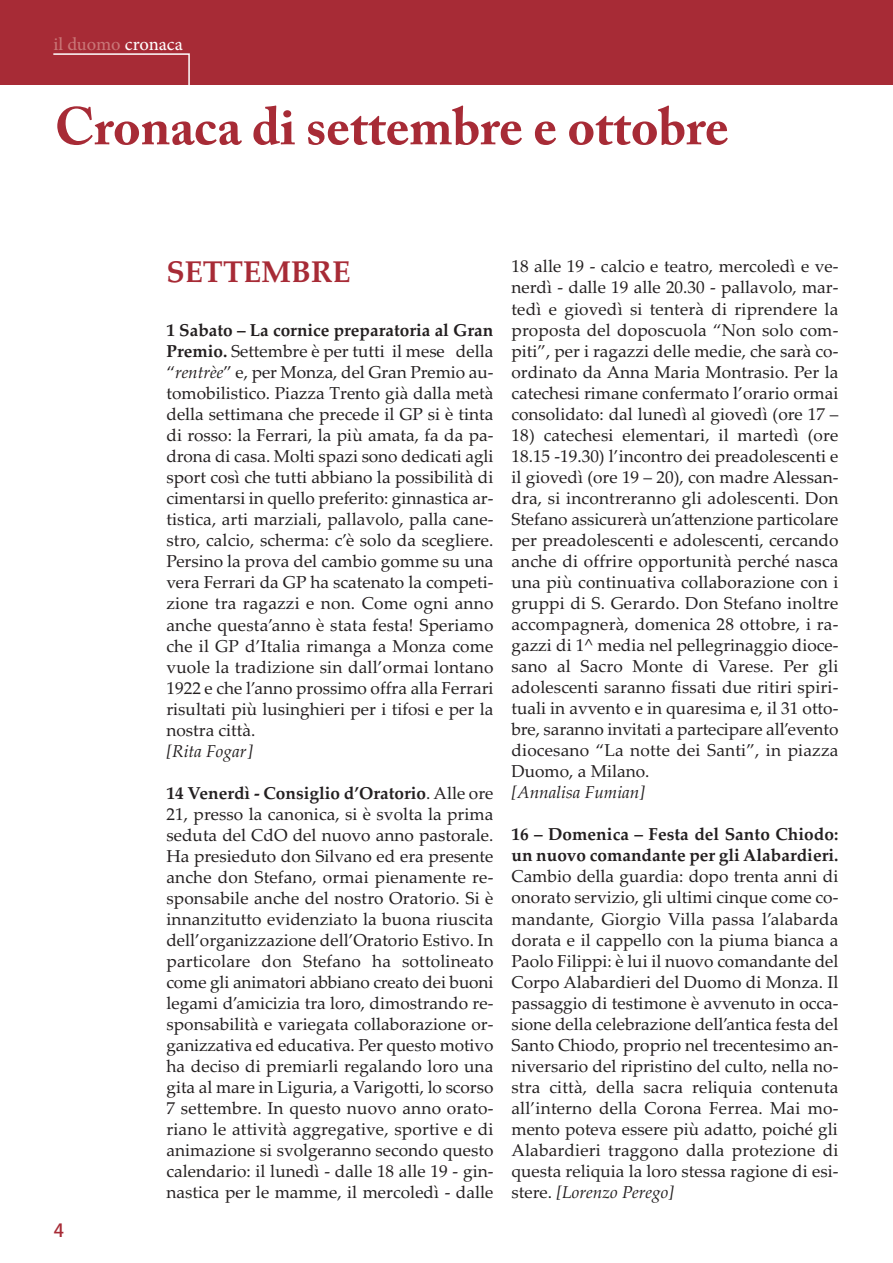
<style>
.page{position:relative;width:893px;height:1263px;background:#fff}
.page>*{position:absolute;margin:0;border:0;box-sizing:border-box;transform-origin:0 0}
.t1{font:700 52.5px "Adobe Caslon Pro";color:#a72b36}
.t2{font:700 30px "Palatino Linotype";color:#a72b36}
.t3{font:18px "Adobe Hebrew";letter-spacing:-.005em;color:#c97677}
.t4{font:18px "Adobe Heiti Std";color:#a72b36}
.t5{font:17.25px/21px "Palatino Linotype";color:#231f20;text-align:justify}
.t6{font:700 17.25px/21px "Palatino Linotype";color:#231f20}
.t7{font:italic 17.25px "Palatino Linotype";color:#231f20}
.s1{color:#fff}
.s2{font-weight:700}
.s3{font-style:italic}
</style>
<div class="page">
<div style="left:0;top:0;width:893px;height:85px;background:#a72b36"></div>
<p class="t3" style="left:53px;top:37px;width:131px">il duomo <span class="s1">cronaca</span></p>
<h1 class="t1" style="left:55px;top:106px;width:675px">Cronaca di settembre e ottobre</h1>
<p class="t4" style="left:54px;top:1219px;width:12px">4</p>
<h2 class="t2" style="left:166px;top:254px;width:186px">SETTEMBRE</h2>
<p class="t5" style="left:166px;top:320px;width:328px"><span class="s2">1 Sabato – La cornice preparatoria al Gran Premio.</span> Settembre è per tutti il mese della “<span class="s3">rentrèe</span>” e, per Monza, del Gran Premio au&shy;tomobilistico. Piazza Trento già dalla metà della settimana che precede il GP si è tinta di rosso: la Ferrari, la più amata, fa da pa&shy;drona di casa. Molti spazi sono dedicati agli sport così che tutti abbiano la possibilità di cimentarsi in quello preferito: ginnastica ar&shy;tistica, arti marziali, pallavolo, palla cane&shy;stro, calcio, scherma: c’è solo da scegliere.<br>Persino la prova del cambio gomme su una vera Ferrari da GP ha scatenato la competi&shy;zione tra ragazzi e non. Come ogni anno anche questa’anno è stata festa! Speriamo che il GP d’Italia rimanga a Monza come vuole la tradizione sin dall’ormai lontano 1922 e che l’anno prossimo offra alla Ferrari risultati più lusinghieri per i tifosi e per la nostra città.</p>
<p class="t7" style="left:166px;top:740px;width:88px">[Rita Fogar]</p>
<p class="t5" style="left:166px;top:782px;width:328px"><span class="s2">14 Venerdì - Consiglio d’Oratorio</span>. Alle ore 21, presso la canonica, si è svolta la prima seduta del CdO del nuovo anno pastorale.<br>Ha presieduto don Silvano ed era presente anche don Stefano, ormai pienamente re&shy;sponsabile anche del nostro Oratorio. Si è innanzitutto evidenziato la buona riuscita dell’organizzazione dell’Oratorio Estivo. In particolare don Stefano ha sottolineato come gli animatori abbiano creato dei buoni legami d’amicizia tra loro, dimostrando re&shy;sponsabilità e variegata collaborazione or&shy;ganizzativa ed educativa. Per questo motivo ha deciso di premiarli regalando loro una gita al mare in Liguria, a Varigotti, lo scorso 7 settembre. In questo nuovo anno orato&shy;riano le attività aggregative, sportive e di animazione si svolgeranno secondo questo calendario: il lunedì - dalle 18 alle 19 - gin&shy;nastica per le mamme, il mercoledì - dalle</p>
<p class="t5" style="left:511px;top:256px;width:328px">18 alle 19 - calcio e teatro, mercoledì e ve&shy;nerdì - dalle 19 alle 20.30 - pallavolo, mar&shy;tedì e giovedì si tenterà di riprendere la proposta del doposcuola “Non solo com&shy;piti”, per i ragazzi delle medie, che sarà co&shy;ordinato da Anna Maria Montrasio. Per la catechesi rimane confermato l’orario ormai consolidato: dal lunedì al giovedì (ore 17 –</p>
<p class="t5" style="left:511px;top:424px;width:328px">18) catechesi elementari, il martedì (ore 18.15 -19.30) l’incontro dei preadolescenti e il giovedì (ore 19 – 20), con madre Alessan&shy;dra, si incontreranno gli adolescenti. Don Stefano assicurerà un’attenzione particolare per preadolescenti e adolescenti, cercando anche di offrire opportunità perché nasca una più continuativa collaborazione con i gruppi di S. Gerardo. Don Stefano inoltre accompagnerà, domenica 28 ottobre, i ra&shy;gazzi di 1^ media nel pellegrinaggio dioce&shy;sano al Sacro Monte di Varese. Per gli adolescenti saranno fissati due ritiri spiri&shy;tuali in avvento e in quaresima e, il 31 otto&shy;bre, saranno invitati a partecipare all’evento diocesano “La notte dei Santi”, in piazza Duomo, a Milano.</p>
<p class="t7" style="left:511px;top:782px;width:135px">[Annalisa Fumian]</p>
<p class="t6" style="left:511px;top:824px;width:328px">16 – Domenica – Festa del Santo Chiodo: un nuovo comandante per gli Alabardieri.</p>
<p class="t5" style="left:511px;top:866px;width:328px">Cambio della guardia: dopo trenta anni di onorato servizio, gli ultimi cinque come co&shy;mandante, Giorgio Villa passa l’alabarda dorata e il cappello con la piuma bianca a Paolo Filippi: è lui il nuovo comandante del Corpo Alabardieri del Duomo di Monza. Il passaggio di testimone è avvenuto in occa&shy;sione della celebrazione dell’antica festa del Santo Chiodo, proprio nel trecentesimo an&shy;niversario del ripristino del culto, nella no&shy;stra città, della sacra reliquia contenuta all’interno della Corona Ferrea. Mai mo&shy;mento poteva essere più adatto, poiché gli Alabardieri traggono dalla protezione di questa reliquia la loro stessa ragione di esi&shy;stere. <span class="s3">[Lorenzo Perego]</span></p>
</div>
